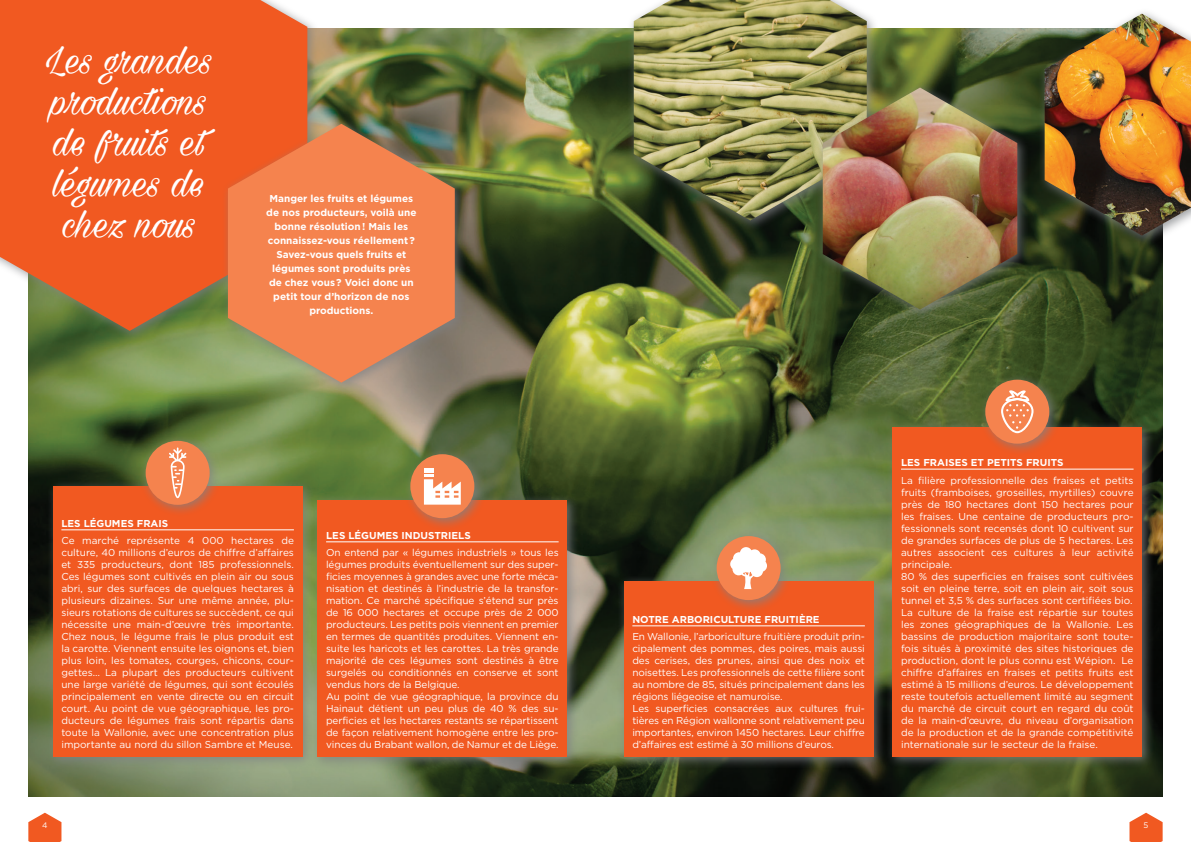
<style>
.page{position:relative;width:1191px;height:842px;background:#fff}
.page>*{position:absolute;margin:0;border:0;box-sizing:border-box;transform-origin:0 0}
.t1{font:45px/41px "Milasian Circa PERSONAL";color:#fff}
.t2{font:10px/12px "Gotham";letter-spacing:-.01em;color:#fff}
.t3{font:700 10px/14px "Gotham";color:#fff;text-align:center}
.t4{font:8px "Gotham";color:#fff}
</style>
<div class="page">
<svg style="left:1129px;top:813px;width:33px;height:29px"></svg>
<svg style="left:28px;top:813px;width:33px;height:29px"></svg>
<img style="left:28px;top:28px;width:1134px;height:769px">
<div style="left:46px;top:479px;width:269px;height:290px;background:#808285;opacity:.75"></div>
<div style="left:53px;top:486px;width:249px;height:271px;background:#f15921"></div>
<hr style="left:61px;top:530px;width:233px;height:1px;background:#fff">
<div style="left:617px;top:574px;width:268px;height:195px;background:#808285;opacity:.75"></div>
<div style="left:624px;top:581px;width:249px;height:176px;background:#f15921"></div>
<hr style="left:632px;top:626px;width:233px;height:1px;background:#fff">
<div style="left:311px;top:494px;width:268px;height:275px;background:#808285;opacity:.75"></div>
<div style="left:317px;top:500px;width:250px;height:257px;background:#f15921"></div>
<hr style="left:326px;top:542px;width:232px;height:1px;background:#fff">
<div style="left:885px;top:420px;width:269px;height:349px;background:#808285;opacity:.75"></div>
<div style="left:892px;top:427px;width:250px;height:329px;background:#f15921"></div>
<hr style="left:901px;top:469px;width:232px;height:1px;background:#fff">
<div style="left:0;top:0;width:319px;height:342px;background:#808285;opacity:.75"></div>
<svg style="left:0;top:0;width:307px;height:331px;background:#e86029"></svg>
<div style="left:221px;top:118px;width:246px;height:276px;background:#808285;opacity:.75"></div>
<svg style="left:228px;top:124px;width:227px;height:259px;background:#de8150"></svg>
<div style="left:627px;top:0;width:252px;height:232px;background:#808285;opacity:.75"></div>
<img style="left:634px;top:0;width:232px;height:220px">
<div style="left:816px;top:82px;width:213px;height:239px;background:#808285;opacity:.75"></div>
<img style="left:822px;top:88px;width:195px;height:221px">
<div style="left:1038px;top:8px;width:153px;height:239px;background:#808285;opacity:.75"></div>
<img style="left:1044px;top:14px;width:147px;height:222px">
<div style="left:139px;top:434px;width:83px;height:83px;background:#808285;opacity:.75"></div>
<div style="left:146px;top:441px;width:64px;height:64px;background:#f5834e;border-radius:50%"></div>
<div style="left:404px;top:448px;width:82px;height:82px;background:#808285;opacity:.75"></div>
<div style="left:410px;top:454px;width:64px;height:64px;background:#f5834e;border-radius:50%"></div>
<div style="left:710px;top:530px;width:82px;height:82px;background:#808285;opacity:.75"></div>
<div style="left:716px;top:536px;width:64px;height:64px;background:#f5834e;border-radius:50%"></div>
<div style="left:979px;top:373px;width:82px;height:83px;background:#808285;opacity:.75"></div>
<div style="left:985px;top:380px;width:64px;height:64px;background:#f5834e;border-radius:50%"></div>
<svg style="left:169px;top:447px;width:17px;height:51px"></svg>
<svg style="left:730px;top:547px;width:37px;height:42px"></svg>
<svg style="left:1001px;top:390px;width:32px;height:43px"></svg>
<svg style="left:424px;top:468px;width:37px;height:37px"></svg>
<h1 class="t1" style="left:46px;top:40px;width:168px">Les grandes productions de fruits et légumes de chez nous</h1>
<p class="t3" style="left:266px;top:191px;width:152px">Manger les fruits et légumes de nos producteurs, voilà une bonne résolution! Mais les connaissez-vous réellement?<br>Savez-vous quels fruits et légumes sont produits près de chez vous? Voici donc un petit tour d’horizon de nos productions.</p>
<p class="t3" style="left:61px;top:516px;width:108px">Les légumes frais</p>
<p class="t2" style="left:61px;top:535px;width:234px;text-align:justify">Ce marché représente 4 000 hectares de culture, 40 millions d’euros de chiffre d’affaires et 335 producteurs, dont 185 professionnels.<br>Ces légumes sont cultivés en plein air ou sous abri, sur des surfaces de quelques hectares à plusieurs dizaines. Sur une même année, plu&shy;sieurs rotations de cultures se succèdent, ce qui nécessite une main-d’œuvre très importante.<br>Chez nous, le légume frais le plus produit est la carotte. Viennent ensuite les oignons et, bien plus loin, les tomates, courges, chicons, cour&shy;gettes… La plupart des producteurs cultivent une large variété de légumes, qui sont écoulés principalement en vente directe ou en circuit court. Au point de vue géographique, les pro&shy;ducteurs de légumes frais sont répartis dans toute la Wallonie, avec une concentration plus importante au nord du sillon Sambre et Meuse.</p>
<p class="t3" style="left:326px;top:528px;width:146px">Les légumes in dustriels</p>
<p class="t2" style="left:326px;top:547px;width:234px">On entend par « légumes industriels » tous les légumes produits éventuellement sur des super&shy;ficies moyennes à grandes avec une forte méca&shy;nisation et destinés à l’industrie de la transfor&shy;mation. Ce marché spécifique s’étend sur près de 16 000 hectares et occupe près de 2 000 producteurs. Les petits pois viennent en premier en termes de quantités produites. Viennent en&shy;suite les haricots et les carottes. La très grande majorité de ces légumes sont destinés à être surgelés ou conditionnés en conserve et sont vendus hors de la Belgique.<br>Au point de vue géographique, la province du Hainaut détient un peu plus de 40 % des su&shy;perficies et les hectares restants se répartissent de façon relativement homogène entre les pro&shy;vinces du Brabant wallon, de Namur et de Liège.</p>
<p class="t3" style="left:632px;top:612px;width:189px">Notre arboriculture fruitière</p>
<p class="t2" style="left:632px;top:631px;width:234px">En Wallonie, l’arboriculture fruitière produit prin&shy;cipalement des pommes, des poires, mais aussi des cerises, des prunes, ainsi que des noix et noisettes. Les professionnels de cette filière sont au nombre de 85, situés principalement dans les régions liégeoise et namuroise.<br>Les superficies consacrées aux cultures frui&shy;tières en Région wallonne sont relativement peu importantes, environ 1450 hectares. Leur chiffre d’affaires est estimé à 30 millions d’euros.</p>
<p class="t3" style="left:901px;top:455px;width:164px">Les fraises et petits fruits</p>
<p class="t2" style="left:901px;top:474px;width:234px">La filière professionnelle des fraises et petits fruits (framboises, groseilles, myrtilles) couvre près de 180 hectares dont 150 hectares pour les fraises. Une centaine de producteurs pro&shy;fessionnels sont recensés dont 10 cultivent sur de grandes surfaces de plus de 5 hectares. Les autres associent ces cultures à leur activité principale.<br>80 % des superficies en fraises sont cultivées soit en pleine terre, soit en plein air, soit sous tunnel et 3,5 % des surfaces sont certifiées bio.<br>La culture de la fraise est répartie sur toutes les zones géographiques de la Wallonie. Les bassins de production majoritaire sont toute&shy;fois situés à proximité des sites historiques de production, dont le plus connu est Wépion. Le chiffre d’affaires en fraises et petits fruits est estimé à 15 millions d’euros. Le développement reste toutefois actuellement limité au segment du marché de circuit court en regard du coût de la main-d’œuvre, du niveau d’organisation de la production et de la grande compétitivité internationale sur le secteur de la fraise.</p>
<p class="t4" style="left:42px;top:821px;width:7px">4</p>
<p class="t4" style="left:1143px;top:821px;width:6px">5</p>
</div>
